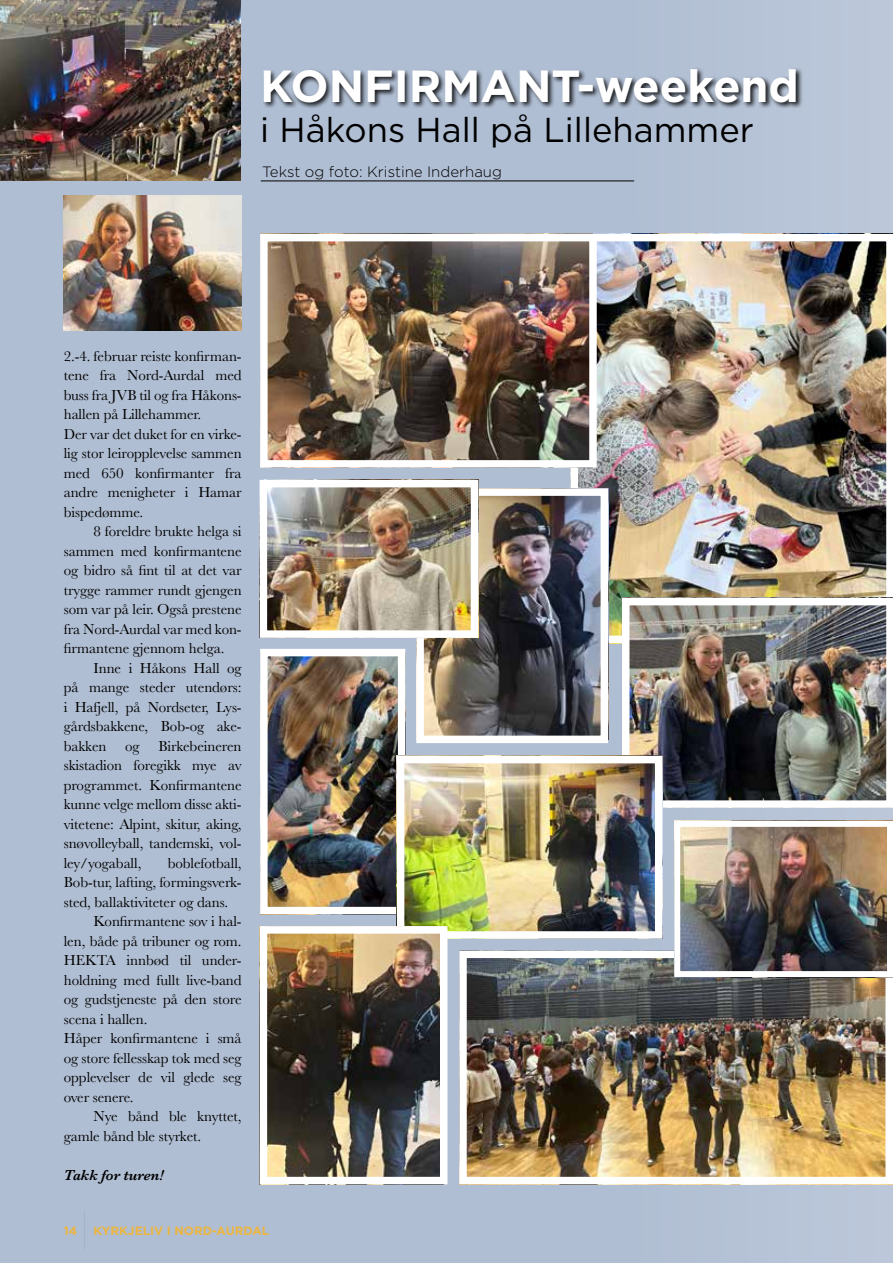
<style>
.page{position:relative;width:893px;height:1263px;background:#b0bed3}
.page>*{position:absolute;margin:0;border:0;box-sizing:border-box;transform-origin:0 0}
.t1{font:700 45px "Gotham";color:#fff}
.t2{font:34.5px "Gotham";color:#000}
.t3{font:15px/19.5px "Baskerville";letter-spacing:-.005em;color:#000;text-align:justify}
.t4{font:300 15px "Gotham";color:#000}
.t5{font:italic 600 15px "Baskerville";letter-spacing:-.005em;color:#000}
.t6{font:700 12px "Gotham";color:#ecb53f}
</style>
<div class="page">
<div style="left:263px;top:67px;width:540px;height:43px;background:#000;opacity:.85"></div>
<hr style="left:261px;top:181px;width:373px;height:1px;background:#000">
<img style="left:468px;top:959px;width:416px;height:216px">
<div style="left:459px;top:950px;width:434px;height:234px;border:8px solid #fff"></div>
<img style="left:269px;top:658px;width:127px;height:247px">
<div style="left:260px;top:649px;width:145px;height:265px;border:8px solid #fff"></div>
<img style="left:0;top:0;width:241px;height:181px">
<img style="left:580px;top:243px;width:304px;height:391px">
<div style="left:571px;top:234px;width:322px;height:409px;border:8px solid #fff"></div>
<img style="left:269px;top:243px;width:319px;height:216px">
<div style="left:260px;top:234px;width:337px;height:234px;border:8px solid #fff"></div>
<img style="left:425px;top:497px;width:174px;height:237px">
<div style="left:416px;top:488px;width:192px;height:255px;border:8px solid #fff"></div>
<img style="left:64px;top:195px;width:178px;height:136px">
<img style="left:681px;top:828px;width:205px;height:142px">
<div style="left:674px;top:821px;width:219px;height:156px;border:6px solid #fff"></div>
<img style="left:631px;top:607px;width:253px;height:192px">
<div style="left:622px;top:598px;width:271px;height:210px;border:8px solid #fff"></div>
<img style="left:269px;top:489px;width:200px;height:140px">
<div style="left:260px;top:480px;width:218px;height:158px;border:8px solid #fff"></div>
<hr style="left:84px;top:1211px;width:1px;height:38px;background:#a0b3cb">
<img style="left:406px;top:765px;width:247px;height:165px">
<div style="left:397px;top:756px;width:265px;height:183px;border:8px solid #fff"></div>
<img style="left:269px;top:935px;width:169px;height:240px">
<div style="left:260px;top:926px;width:187px;height:258px;border:8px solid #fff"></div>
<h1 class="t1" style="left:260px;top:56px;width:540px">KONFIRMANT-weekend</h1>
<h2 class="t2" style="left:260px;top:108px;width:495px">i Håkons Hall på Lillehammer</h2>
<p class="t4" style="left:262px;top:162px;width:241px">Tekst og foto: Kristine Inderhaug</p>
<p class="t3" style="left:64px;top:346px;width:179px;text-align:left">2.-4. februar reiste konfirman&shy;tene fra Nord-Aurdal med buss fra JVB til og fra Håkons&shy;hallen på Lillehammer.<br>Der var det duket for en virke&shy;lig stor leiropplevelse sammen med 650 konfirmanter fra andre menigheter i Hamar bispedømme.</p>
<p class="t3" style="left:64px;top:522px;width:179px;text-indent:30px">8 foreldre brukte helga si sammen med konfirmantene og bidro så fint til at det var trygge rammer rundt gjengen som var på leir. Også prestene fra Nord-Aurdal var med kon&shy;firmantene gjennom helga.</p>
<p class="t3" style="left:64px;top:658px;width:179px;text-indent:30px">Inne i Håkons Hall og på mange steder utendørs: i Hafjell, på Nordseter, Lys&shy;gårdsbakkene, Bob-og ake&shy;bakken og Birkebeineren skistadion foregikk mye av programmet. Konfirmantene kunne velge mellom disse akti&shy;vitetene: Alpint, skitur, aking, snøvolleyball, tandemski, vol&shy;ley/yogaball,</p>
<p class="t3" style="left:168px;top:853px;width:75px">boblefotball,</p>
<p class="t3" style="left:64px;top:873px;width:179px">Bob-tur, lafting, formingsverk-</p>
<p class="t3" style="left:64px;top:892px;width:166px">sted, ballaktiviteter og dans.</p>
<p class="t3" style="left:94px;top:912px;width:150px">Konfirmantene sov i hal-</p>
<p class="t3" style="left:64px;top:931px;width:179px">len, både på tribuner og rom.</p>
<p class="t3" style="left:64px;top:951px;width:179px">HEKTA innbød til under-</p>
<p class="t3" style="left:64px;top:970px;width:179px">holdning med fullt live-band</p>
<p class="t3" style="left:64px;top:990px;width:179px">og gudstjeneste på den store</p>
<p class="t3" style="left:64px;top:1009px;width:85px">scena i hallen.</p>
<p class="t3" style="left:64px;top:1029px;width:179px">Håper konfirmantene i små</p>
<p class="t3" style="left:64px;top:1048px;width:179px">og store fellesskap tok med seg</p>
<p class="t3" style="left:64px;top:1068px;width:179px">opplevelser de vil glede seg</p>
<p class="t3" style="left:64px;top:1087px;width:71px">over senere.</p>
<p class="t3" style="left:94px;top:1107px;width:150px">Nye bånd ble knyttet,</p>
<p class="t3" style="left:64px;top:1126px;width:139px">gamle bånd ble styrket.</p>
<p class="t5" style="left:64px;top:1164px;width:101px">Takk for turen!</p>
<p class="t6" style="left:64px;top:1222px;width:15px">14</p>
<p class="t6" style="left:94px;top:1222px;width:177px">KYRKJELIV I NORD-AURDAL</p>
</div>
